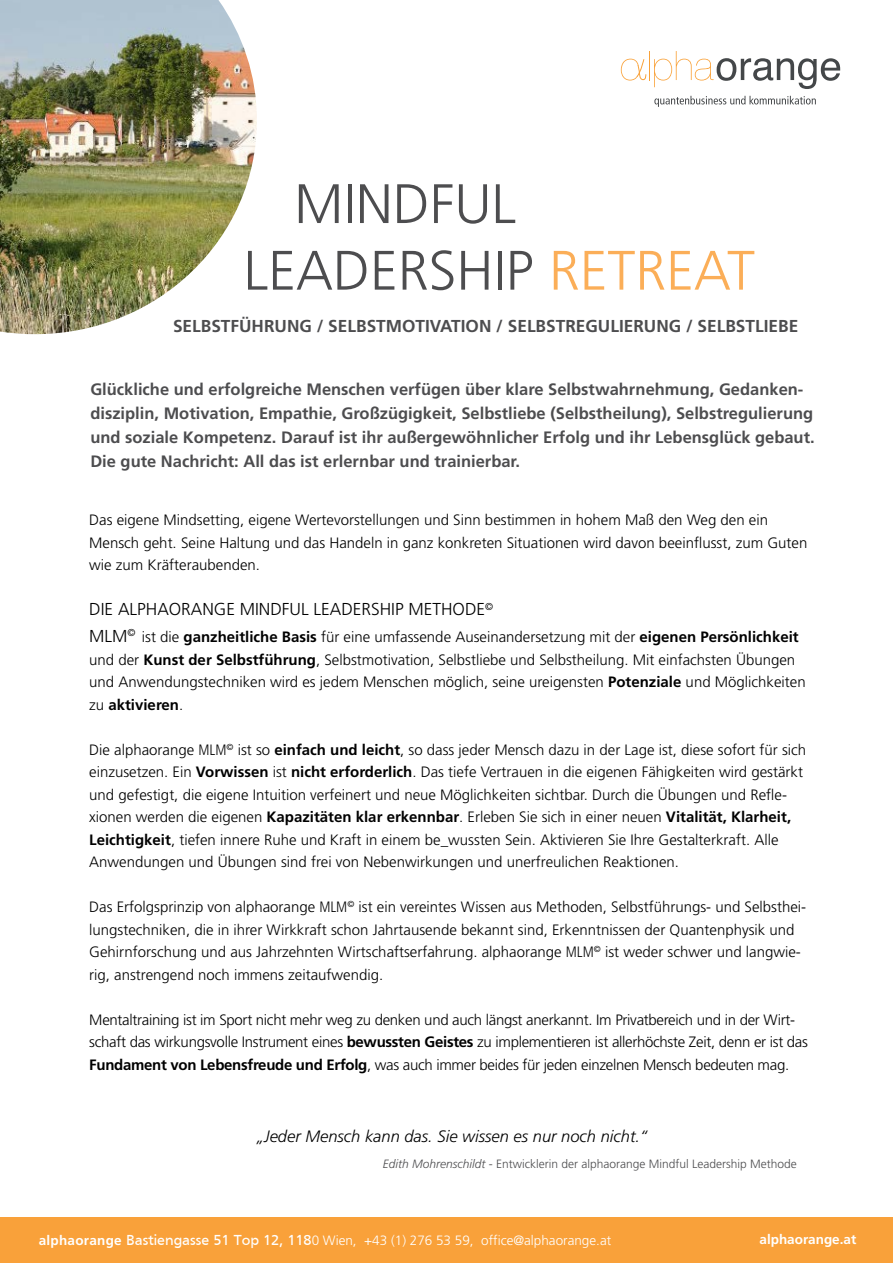
<style>
.page{position:relative;width:893px;height:1263px;background:#fff}
.page>*{position:absolute;margin:0;border:0;box-sizing:border-box;transform-origin:0 0}
.t1{font:300 55.5px/66.6px "Frutiger";color:#4d4d4f}
.t2{font:700 17.25px "Frutiger";color:#4d4d4f}
.t3{font:300 17.25px "Frutiger";color:#000}
.t4{font:700 16.5px/24px "Frutiger";color:#4d4d4f}
.t5{font:italic 300 16.5px "Frutiger";color:#000}
.t6{font:300 15px/22.5px "Frutiger";color:#000}
.t7{font:300 15px/22.5px "Frutiger";letter-spacing:-.02em;color:#000}
.t8{font:300 13.5px "Frutiger";color:#fff}
.t9{font:700 13.5px "Frutiger";color:#fff}
.t10{font:300 12px "Frutiger";color:#4d4d4f}
.s1{color:#fbae58}
.s2{font-size:17.25px}
.s3{font-weight:700}
.s4{font-stretch:condensed}
.s5{font-style:italic}
.s6{font-weight:400;font-size:15px}
</style>
<div class="page">
<div style="left:0;top:1217px;width:893px;height:46px;background:#f9a13a"></div>
<svg style="left:621px;top:51px;width:219px;height:38px"></svg>
<svg style="left:654px;top:96px;width:162px;height:11px"></svg>
<img style="left:0;top:0;width:257px;height:334px">
<p class="t1" style="left:244px;top:170px;width:513px;text-indent:51px">MINDFUL<br>LEADERSHIP <span class="s1">RETREAT</span></p>
<p class="t2" style="left:173px;top:316px;width:627px">SELBSTFÜHRUNG / SELBSTMOTIVATION / SELBSTREGULIERUNG / SELBSTLIEBE</p>
<p class="t4" style="left:90px;top:377px;width:726px">Glückliche und erfolgreiche Menschen verfügen über klare Selbstwahrnehmung, Gedanken&shy;disziplin, Motivation, Empathie, Großzügigkeit, Selbstliebe (Selbstheilung), Selbstregulierung und soziale Kompetenz. Darauf ist ihr außergewöhnlicher Erfolg und ihr Lebensglück gebaut.<br>Die gute Nachricht: All das ist erlernbar und trainierbar.</p>
<p class="t6" style="left:89px;top:509px;width:720px">Das eigene Mindsetting, eigene Wertevorstellungen und Sinn bestimmen in hohem Maß den Weg den ein<br>Mensch geht. Seine Haltung und das Handeln in ganz konkreten Situationen wird davon beeinflusst, zum Guten wie zum Kräfteraubenden.</p>
<p class="t3" style="left:89px;top:600px;width:405px">DIE ALPHAORANGE MINDFUL LEADERSHIP METHODE<sup>©</sup></p>
<p class="t6" style="left:89px;top:626px;width:718px"><span class="s2">MLM</span><sup>©</sup> ist die <span class="s3">ganzheitliche Basis</span> für eine umfassende Auseinandersetzung mit der <span class="s3">eigenen Persönlichkeit </span>und der <span class="s3">Kunst der Selbstführung</span>, Selbstmotivation, Selbstliebe und Selbstheilung. Mit einfachsten Übungen und Anwendungstechniken wird es jedem Menschen möglich, seine ureigensten <span class="s3">Potenziale</span> und Möglichkeiten zu <span class="s3">aktivieren</span>.</p>
<p class="t6" style="left:89px;top:738px;width:718px">Die alphaorange <span class="s4">MLM</span><sup>©</sup> ist so <span class="s3">einfach und leicht</span>, so dass jeder Mensch dazu in der Lage ist, diese sofort für sich einzusetzen. Ein <span class="s3">Vorwissen</span> ist <span class="s3">nicht erforderlich</span>. Das tiefe Vertrauen in die eigenen Fähigkeiten wird gestärkt und gefestigt, die eigene Intuition verfeinert und neue Möglichkeiten sichtbar. Durch die Übungen und Refle&shy;xionen werden die eigenen <span class="s3">Kapazitäten klar erkennbar</span>. Erleben Sie sich in einer neuen <span class="s3">Vitalität, Klarheit, Leichtigkeit</span>, tiefen innere Ruhe und Kraft in einem be_wussten Sein. Aktivieren Sie Ihre Gestalterkraft. Alle Anwendungen und Übungen sind frei von Nebenwirkungen und unerfreulichen Reaktionen.</p>
<p class="t6" style="left:89px;top:896px;width:718px">Das Erfolgsprinzip von alphaorange <span class="s4">MLM</span><sup>©</sup> ist ein vereintes Wissen aus Methoden, Selbstführungs- und Selbsthei&shy;lungstechniken, die in ihrer Wirkkraft schon Jahrtausende bekannt sind, Erkenntnissen der Quantenphysik und Gehirnforschung und aus Jahrzehnten Wirtschaftserfahrung. alphaorange <span class="s4">MLM</span><sup>©</sup> ist weder schwer und langwie&shy;rig, anstrengend noch immens zeitaufwendig.</p>
<p class="t7" style="left:89px;top:1008px;width:720px">Mentaltraining ist im Sport nicht mehr weg zu denken und auch längst anerkannt. Im Privatbereich und in der Wirt&shy;schaft das wirkungsvolle Instrument eines <span class="s3">bewussten Geistes</span> zu implementieren ist allerhöchste Zeit, denn er ist das<br><span class="s3">Fundament von Lebensfreude und Erfolg</span>, was auch immer beides für jeden einzelnen Mensch bedeuten mag.</p>
<p class="t5" style="left:257px;top:1127px;width:392px">„Jeder Mensch kann das. Sie wissen es nur noch nicht.“</p>
<p class="t10" style="left:383px;top:1157px;width:416px"><span class="s5">Edith Mohrenschildt</span> - Entwicklerin der alphaorange Mindful Leadership Methode</p>
<p class="t8" style="left:39px;top:1233px;width:574px"><span class="s3">alphaorange</span> <span class="s6">Bastiengasse 51 Top 12, 118</span>0 Wien, +43 (1) 276 53 59, office@alphaorange.at</p>
<p class="t9" style="left:759px;top:1231px;width:98px">alphaorange.at</p>
</div>
